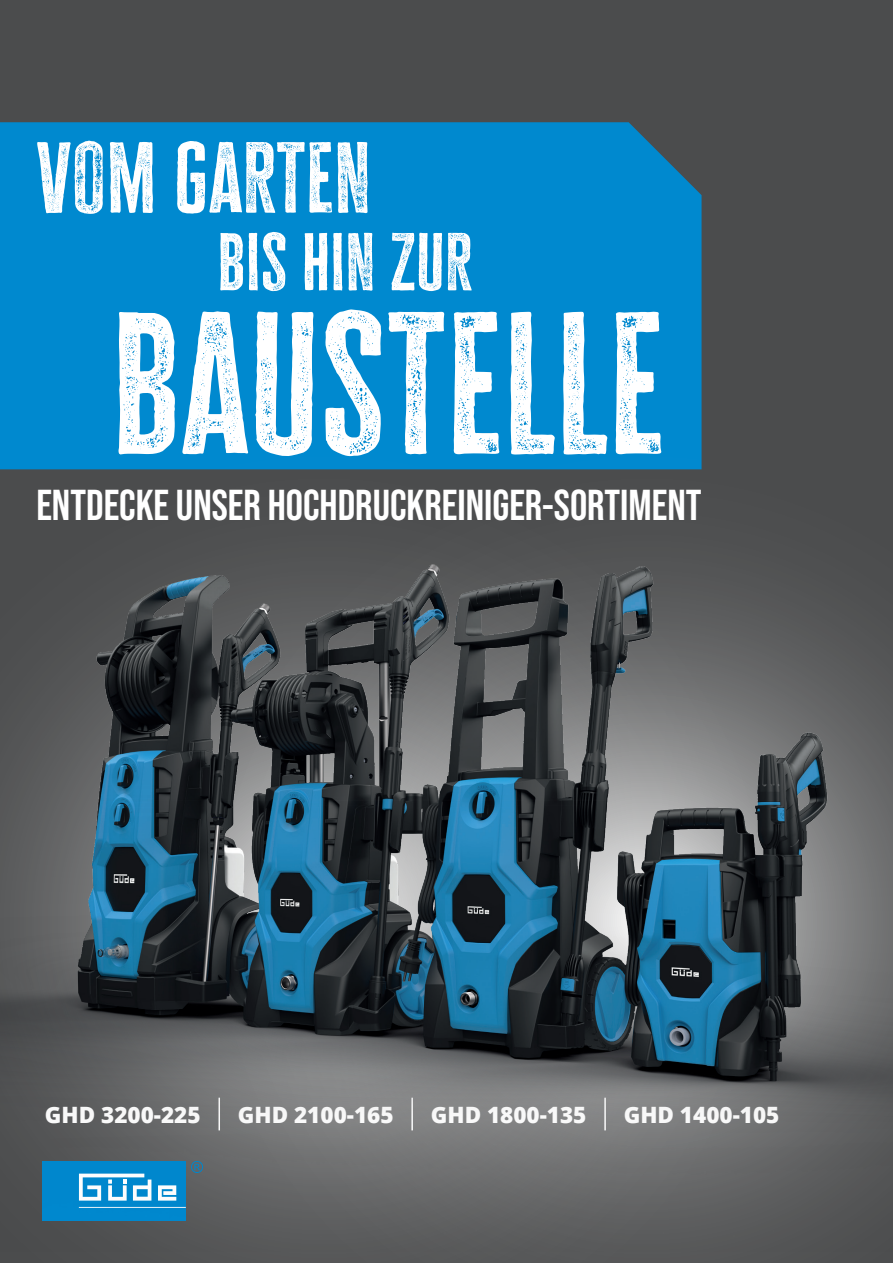
<style>
.page{position:relative;width:893px;height:1263px;background:#4b4c4d}
.page>*{position:absolute;margin:0;border:0;box-sizing:border-box;transform-origin:0 0}
.t1{font:165.75px "Cheddar Gothic Rough";letter-spacing:.005em;color:#fff}
.t2{font:82.35px "Cheddar Gothic Rough";letter-spacing:.01em;color:#fff}
.t3{font:66.9px "Cheddar Gothic Rough";letter-spacing:.01em;color:#fff}
.t4{font:700 43.2px "Bebas Neue Pro";color:#fff}
.t5{font:800 22.5px "Open Sans";color:#fff}
</style>
<div class="page">
<div style="left:0;top:122px;width:701px;height:227px;background:#0089cf"></div>
<img style="left:0;top:349px;width:893px;height:902px">
<h2 class="t2" style="left:36px;top:126px;width:336px">VOM GARTEN</h2>
<h3 class="t3" style="left:218px;top:220px;width:256px">BIS HIN ZUR</h3>
<h1 class="t1" style="left:112px;top:279px;width:554px">BAUSTELLE</h1>
<h3 class="t4" style="left:36px;top:480px;width:667px">ENTDECKE UNSER HOCHDRUCKREINIGER-SORTIMENT</h3>
<p class="t5" style="left:45px;top:1097px;width:157px">GHD 3200-225</p>
<p class="t5" style="left:238px;top:1097px;width:157px">GHD 2100-165</p>
<p class="t5" style="left:431px;top:1097px;width:157px">GHD 1800-135</p>
<p class="t5" style="left:624px;top:1097px;width:157px">GHD 1400-105</p>
</div>
